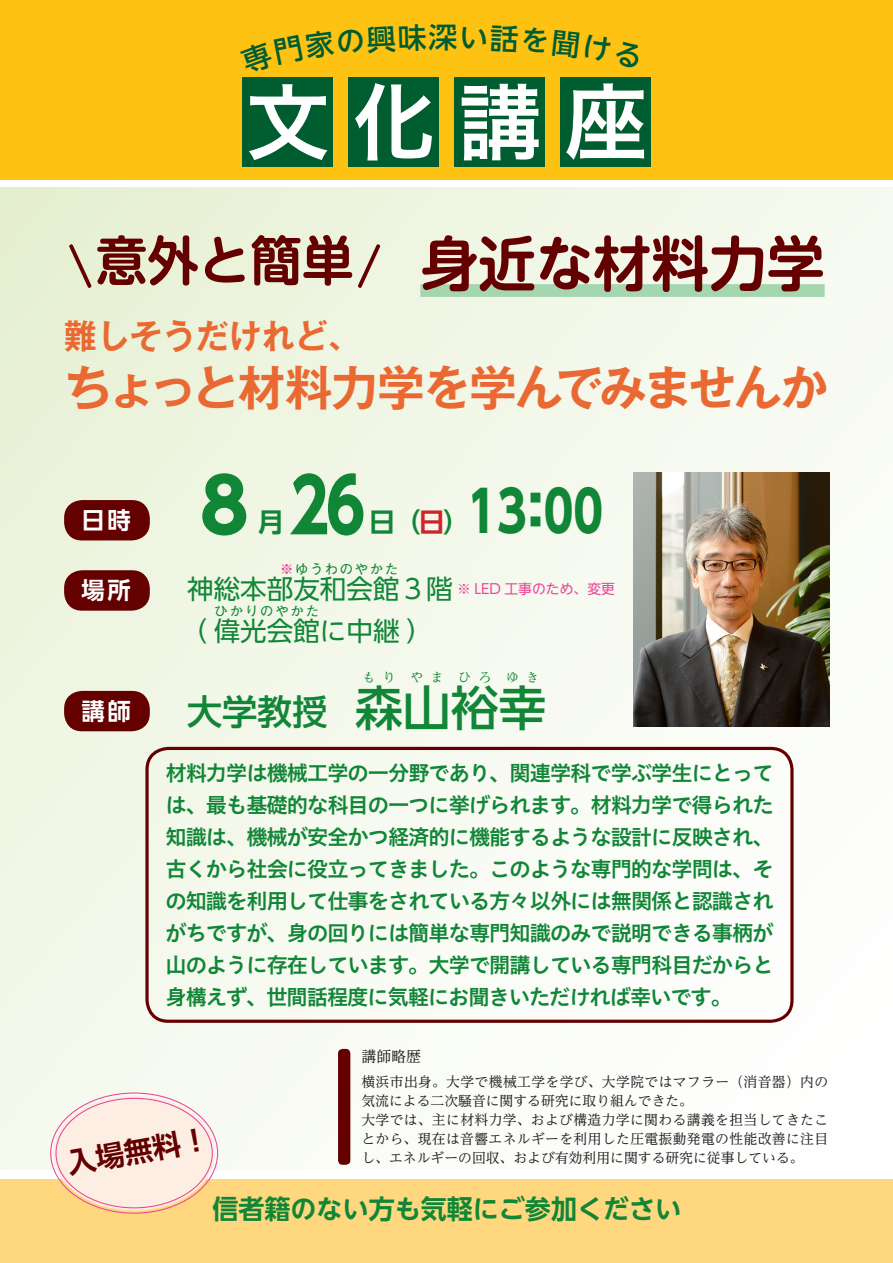
<style>
.page{position:relative;width:893px;height:1263px;background:#fff}
.page>*{position:absolute;margin:0;border:0;box-sizing:border-box;transform-origin:0 0}
.t1{font:85.05px "Hiragino UD Sans Std N W6";color:#fff}
.t2{font:700 74.4px "UD Shin Go NT Pr 6 N";color:#118637}
.t3{font:700 59.55px "UD Shin M Go Pr 6 N De";color:#640000}
.t4{font:700 56.4px "UD Shin Go NT Pr 6 N";color:#118637;scale:.8 1}
.t5{font:700 53.1px "UD Shin M Go Pr 6 N De";color:#640000}
.t6{font:53.1px "UD Shin M Go Pr 6 N";color:#640000}
.t7{font:700 47.85px "Gothic MB101 Pro De";letter-spacing:-.05em;color:#ea6932}
.t8{font:500 47.85px "UD Shin Go NT Pr 6 N";color:#118637}
.t9{font:500 35.1px "UD Shin Go NT Pr 6 N";color:#118637}
.t10{font:700 34.05px "Gothic MB101 Pro De";color:#ea6932}
.t11{font:700 28.65px "UD Shin Go NT Pr 6 N De";color:#640000}
.t12{font:500 28.65px "UD Shin Go NT Pro";color:#005d30}
.t13{font:700 26.55px "UD Shin Go NT Pr 6 N De";color:#118637}
.t14{font:26.55px "UD Shin Go NT Pr 6 N";color:#118637}
.t15{font:700 23.4px "UD Shin Go NT Pr 6 N De";color:#fff}
.t16{font:21.3px/32px "Hiragino UD Sans Std N W6";letter-spacing:-.05em;color:#118637;text-align:justify}
.t17{font:14.85px "UD Reimin Pro";color:#231f20}
.t18{font:13.8px/19.2px "UD Reimin Pro";letter-spacing:.025em;color:#231f20}
.t19{font:13.8px "UD Shin Go NT Pr 6 N";color:#ed4599}
.t20{font:13.35px "UD Shin Go NT Pr 6 N";letter-spacing:.135em;color:#118637}
.t21{font:700 12.75px "Futo Min A101 Pr 6 N";letter-spacing:.585em;color:#118637}
.s1{color:#d1232a}
.s2{color:#ed4599}
</style>
<div class="page">
<div style="left:0;top:188px;width:893px;height:982px;background:linear-gradient(to right,#edf4df,#fcfdfa)"></div>
<div style="left:0;top:0;width:893px;height:179px;background:#fec210"></div>
<div style="left:145px;top:747px;width:649px;height:276px;border:3px solid #640000;border-radius:21px"></div>
<div style="left:243px;top:77px;width:90px;height:90px;background:#005d30"></div>
<div style="left:349px;top:77px;width:90px;height:90px;background:#005d30"></div>
<div style="left:455px;top:77px;width:90px;height:90px;background:#005d30"></div>
<div style="left:560px;top:77px;width:91px;height:90px;background:#005d30"></div>
<div style="left:64px;top:500px;width:86px;height:40px;background:#640000;border-radius:18px"></div>
<div style="left:64px;top:570px;width:86px;height:41px;background:#640000;border-radius:18px"></div>
<div style="left:64px;top:691px;width:86px;height:40px;background:#640000;border-radius:18px"></div>
<div style="left:0;top:1178px;width:893px;height:85px;background:#fed77d"></div>
<div style="left:53px;top:1096px;width:162px;height:114px;background:#fceee2;border-radius:50%"></div>
<div style="left:420px;top:284px;width:405px;height:13px;background:#a5d6b0"></div>
<div style="left:338px;top:1049px;width:12px;height:116px;background:#640000;border-radius:4px"></div>
<img style="left:634px;top:472px;width:195px;height:255px">
<h3 class="t12" style="left:429px;top:14px;width:30px">深</h3>
<h1 class="t1" style="left:245px;top:57px;width:404px">文化講座</h1>
<h3 class="t5" style="left:96px;top:215px;width:259px">意外と簡単</h3>
<h3 class="t3" style="left:420px;top:213px;width:406px">身近な材料力学</h3>
<h3 class="t6" style="left:67px;top:223px;width:27px">\</h3>
<h3 class="t10" style="left:64px;top:308px;width:298px">難しそうだけれど、</h3>
<h3 class="t7" style="left:64px;top:348px;width:765px">ちょっと材料力学を学んでみませんか</h3>
<h3 class="t6" style="left:356px;top:223px;width:27px">/</h3>
<p class="t15" style="left:82px;top:501px;width:51px">日時</p>
<h2 class="t2" style="left:187px;top:445px;width:180px">８ 26</h2>
<p class="t13" style="left:258px;top:500px;width:28px">月</p>
<p class="t13" style="left:369px;top:500px;width:102px">日（<span class="s1">日</span>(</p>
<h3 class="t4" style="left:468px;top:465px;width:171px">13:00</h3>
<p class="t15" style="left:82px;top:571px;width:51px">場所</p>
<p class="t20" style="left:280px;top:558px;width:119px"><span class="s2">※</span>ゆうわのやかた</p>
<p class="t14" style="left:187px;top:567px;width:267px">神総本部友和会館 3 階</p>
<p class="t19" style="left:457px;top:577px;width:159px">※ LED 工事のため、変更</p>
<p class="t20" style="left:215px;top:600px;width:106px">ひかりのやかた</p>
<p class="t14" style="left:180px;top:609px;width:254px">（偉光会館に中継 (</p>
<p class="t15" style="left:82px;top:692px;width:51px">講師</p>
<h3 class="t9" style="left:187px;top:683px;width:142px">大学教授</h3>
<p class="t21" style="left:362px;top:667px;width:34px">もり</p>
<p class="t21" style="left:410px;top:667px;width:34px">やま</p>
<p class="t21" style="left:458px;top:667px;width:34px">ひろ</p>
<p class="t21" style="left:506px;top:667px;width:34px">ゆき</p>
<h3 class="t8" style="left:355px;top:668px;width:193px">森山裕幸</h3>
<p class="t16" style="left:165px;top:756px;width:610px">材料力学は機械工学の一分野であり、関連学科で学ぶ学生にとっては、最も基礎的な科目の一つに挙げられます。材料力学で得られた知識は、機械が安全かつ経済的に機能するような設計に反映され、古くから社会に役立ってきました。このような専門的な学問は、その知識を利用して仕事をされている方々以外には無関係と認識されがちですが、身の回りには簡単な専門知識のみで説明できる事柄が山のように存在しています。大学で開講している専門科目だからと身構えず、世間話程度に気軽にお聞きいただければ幸いです。</p>
<h3 class="t11" style="left:64px;top:1140px;width:145px;rotate:-10deg">入場無料!</h3>
<p class="t17" style="left:361px;top:1044px;width:61px">講師略歴</p>
<p class="t18" style="left:361px;top:1071px;width:468px">横浜市出身。大学で機械工学を学び、大学院ではマフラー（消音器）内の気流による二次騒音に関する研究に取り組んできた。<br>大学では、主に材料力学、および構造力学に関わる講義を担当してきたことから、現在は音響エネルギーを利用した圧電振動発電の性能改善に注目し、エネルギーの回収、および有効利用に関する研究に従事している。</p>
<p class="t13" style="left:212px;top:1187px;width:470px">信者籍のない方も気軽にご参加ください</p>
</div>
